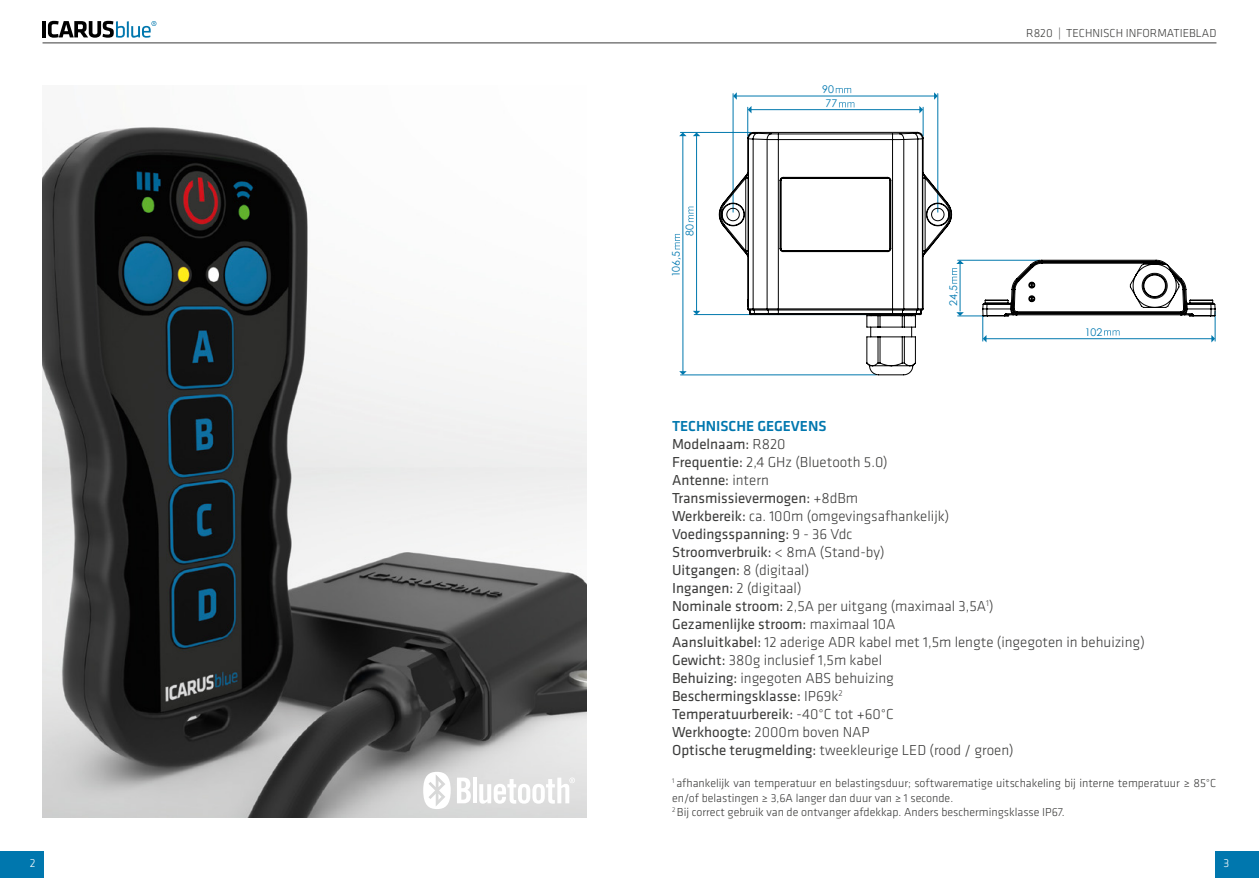
<style>
.page{position:relative;width:1259px;height:893px;background:#fff}
.page>*{position:absolute;margin:0;border:0;box-sizing:border-box;transform-origin:0 0}
.t1{font:300 15px/18px "Klavika Basic";color:#3b3b3a}
.t2{font:300 12px/14.4px "Klavika Basic";color:#3b3b3a}
.t3{font:300 12px "Klavika Basic";color:#fff}
.t4{font:10.65px/14.4px "Century Gothic";color:#0078b0;text-align:center}
.s1{font-weight:500;color:#0077ae}
.s2{font-weight:400}
</style>
<div class="page">
<img style="left:43px;top:127px;width:544px;height:691px">
<div style="left:0;top:851px;width:44px;height:26px;background:#0077ae"></div>
<div style="left:1215px;top:851px;width:44px;height:26px;background:#0077ae"></div>
<hr style="left:43px;top:21px;width:3px;height:16px;background:#000">
<svg style="left:48px;top:21px;width:108px;height:17px"></svg>
<hr style="left:43px;top:43px;width:1173px;height:1px;background:#3b3b3a">
<svg style="left:457px;top:778px;width:14px;height:25px"></svg>
<svg style="left:472px;top:778px;width:4px;height:25px"></svg>
<svg style="left:479px;top:777px;width:96px;height:27px"></svg>
<svg style="left:423px;top:772px;width:28px;height:37px"></svg>
<hr style="left:937px;top:94px;width:1px;height:118px;background:#0078ad">
<hr style="left:733px;top:94px;width:1px;height:118px;background:#0078ad">
<hr style="left:694px;top:314px;width:196px;height:1px;background:#0078ad">
<hr style="left:680px;top:375px;width:196px;height:1px;background:#0078ad">
<hr style="left:680px;top:132px;width:71px;height:1px;background:#0078ad">
<svg style="left:718px;top:132px;width:234px;height:243px"></svg>
<hr style="left:736px;top:96px;width:198px;height:1px;background:#0078ad">
<svg style="left:733px;top:92px;width:4px;height:8px"></svg>
<svg style="left:934px;top:92px;width:3px;height:8px"></svg>
<hr style="left:751px;top:109px;width:169px;height:1px;background:#0078ad">
<hr style="left:682px;top:136px;width:1px;height:236px;background:#0078ad">
<svg style="left:679px;top:132px;width:7px;height:4px"></svg>
<svg style="left:679px;top:371px;width:7px;height:4px"></svg>
<hr style="left:696px;top:136px;width:1px;height:175px;background:#0078ad">
<svg style="left:693px;top:311px;width:7px;height:4px"></svg>
<svg style="left:693px;top:132px;width:7px;height:4px"></svg>
<svg style="left:919px;top:106px;width:5px;height:30px"></svg>
<svg style="left:747px;top:106px;width:4px;height:30px"></svg>
<svg style="left:836px;top:88px;width:15px;height:5px"></svg>
<svg style="left:839px;top:102px;width:15px;height:5px"></svg>
<svg style="left:675px;top:234px;width:5px;height:15px"></svg>
<svg style="left:688px;top:207px;width:5px;height:15px"></svg>
<svg style="left:952px;top:260px;width:263px;height:82px"></svg>
<p class="t4" style="left:682px;top:236px;width:13px;rotate:-90deg">80</p>
<p class="t4" style="left:668px;top:277px;width:28px;rotate:-90deg">106,5</p>
<p class="t4" style="left:822px;top:81px;width:17px">90<br>77</p>
<p class="t2" style="left:1026px;top:26px;width:192px">R820 | TECHNISCH INFORMATIEBLAD</p>
<p class="t4" style="left:945px;top:306px;width:22px;rotate:-90deg">24,5</p>
<p class="t4" style="left:1084px;top:324px;width:19px">102</p>
<p class="t1" style="left:672px;top:417px;width:474px"><span class="s1">TECHNISCHE GEGEVENS<br></span><span class="s2">Modelnaam:</span> R820<br><span class="s2">Frequentie:</span> 2,4 GHz (Bluetooth 5.0)<br><span class="s2">Antenne:</span> intern<br><span class="s2">Transmissievermogen:</span> +8dBm<br><span class="s2">Werkbereik:</span> ca. 100m (omgevingsafhankelijk)<br><span class="s2">Voedingsspanning:</span> 9 - 36 Vdc<br><span class="s2">Stroomverbruik:</span> &lt; 8mA (Stand-by)<br><span class="s2">Uitgangen:</span> 8 (digitaal)<br><span class="s2">Ingangen:</span> 2 (digitaal)<br><span class="s2">Nominale stroom:</span> 2,5A per uitgang (maximaal 3,5A<sup>1</sup>)<br><span class="s2">Gezamenlijke stroom:</span> maximaal 10A<br><span class="s2">Aansluitkabel:</span> 12 aderige ADR kabel met 1,5m lengte (ingegoten in behuizing)<br><span class="s2">Gewicht:</span> 380g inclusief 1,5m kabel<br><span class="s2">Behuizing:</span> ingegoten ABS behuizing<br><span class="s2">Beschermingsklasse:</span> IP69k<sup>2<br></sup><span class="s2">Temperatuurbereik:</span> -40°C tot +60°C<br><span class="s2">Werkhoogte:</span> 2000m boven NAP<br><span class="s2">Optische terugmelding:</span> tweekleurige LED (rood / groen)</p>
<p class="t2" style="left:672px;top:776px;width:546px"><sup>1</sup> afhankelijk van temperatuur en belastingsduur; softwarematige uitschakeling bij interne temperatuur ≥ 85°C en/of belastingen ≥ 3,6A langer dan duur van ≥ 1 seconde.<br><sup>2</sup> Bij correct gebruik van de ontvanger afdekkap. Anders beschermingsklasse IP67.</p>
<p class="t3" style="left:30px;top:856px;width:7px">2</p>
<p class="t3" style="left:1223px;top:856px;width:7px">3</p>
</div>
